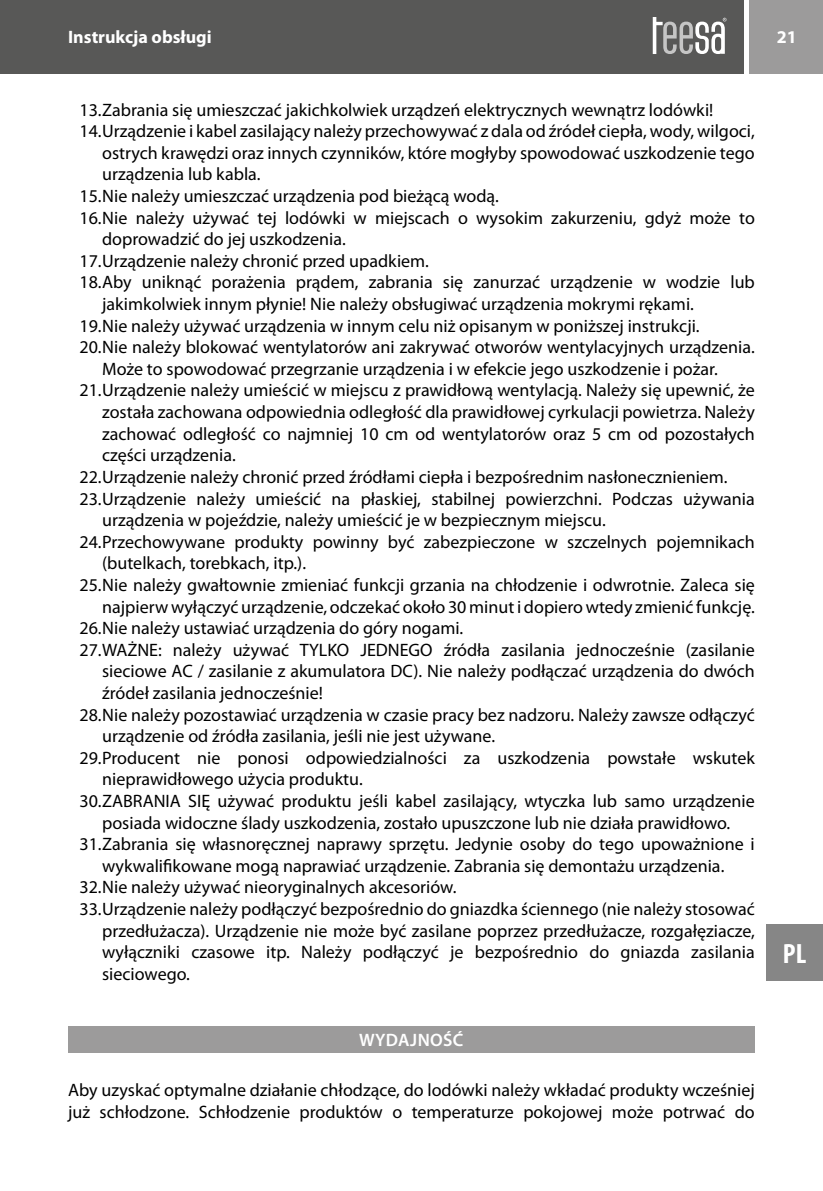
<style>
.page{position:relative;width:823px;height:1191px;background:#fff}
.page>*{position:absolute;margin:0;border:0;box-sizing:border-box;transform-origin:0 0}
.t1{font:700 condensed 28px "Myriad Pro";color:#fff}
.t2{font:18px/21.6px "Myriad Pro";color:#000}
.t3{font:700 18px "Myriad Pro";color:#fff}
.t4{font:600 18px "Myriad Pro";letter-spacing:.02em;color:#fff}
</style>
<div class="page">
<div style="left:748px;top:0;width:74px;height:74px;background:#9c9b9b"></div>
<div style="left:0;top:0;width:743px;height:74px;background:#585857"></div>
<svg style="left:652px;top:17px;width:74px;height:37px"></svg>
<div style="left:765px;top:924px;width:57px;height:57px;background:#868686"></div>
<div style="left:68px;top:1026px;width:686px;height:27px;background:#9c9b9b"></div>
<p class="t3" style="left:68px;top:25px;width:145px">Instrukcja obsługi</p>
<p class="t3" style="left:776px;top:25px;width:21px">21</p>
<p class="t2" style="left:79px;top:98px;width:635px">13.Zabrania się umieszczać jakichkolwiek urządzeń elektrycznych wewnątrz lodówki!</p>
<p class="t2" style="left:79px;top:120px;width:676px">14.Urządzenie i kabel zasilający należy przechowywać z dala od źródeł ciepła, wody, wilgoci,</p>
<p class="t2" style="left:102px;top:142px;width:653px">ostrych krawędzi oraz innych czynników, które mogłyby spowodować uszkodzenie tego</p>
<p class="t2" style="left:102px;top:163px;width:160px">urządzenia lub kabla.</p>
<p class="t2" style="left:79px;top:185px;width:421px">15.Nie należy umieszczać urządzenia pod bieżącą wodą.</p>
<p class="t2" style="left:79px;top:206px;width:676px">16.Nie należy używać tej lodówki w miejscach o wysokim zakurzeniu, gdyż może to</p>
<p class="t2" style="left:102px;top:228px;width:245px">doprowadzić do jej uszkodzenia.</p>
<p class="t2" style="left:79px;top:250px;width:351px">17.Urządzenie należy chronić przed upadkiem.</p>
<p class="t2" style="left:79px;top:271px;width:676px">18.Aby uniknąć porażenia prądem, zabrania się zanurzać urządzenie w wodzie lub</p>
<p class="t2" style="left:102px;top:293px;width:593px">jakimkolwiek innym płynie! Nie należy obsługiwać urządzenia mokrymi rękami.</p>
<p class="t2" style="left:79px;top:314px;width:621px">19.Nie należy używać urządzenia w innym celu niż opisanym w poniższej instrukcji.</p>
<p class="t2" style="left:79px;top:336px;width:676px">20.Nie należy blokować wentylatorów ani zakrywać otworów wentylacyjnych urządzenia.</p>
<p class="t2" style="left:102px;top:358px;width:616px">Może to spowodować przegrzanie urządzenia i w efekcie jego uszkodzenie i pożar.</p>
<p class="t2" style="left:79px;top:379px;width:676px">21.Urządzenie należy umieścić w miejscu z prawidłową wentylacją. Należy się upewnić, że</p>
<p class="t2" style="left:102px;top:401px;width:654px">została zachowana odpowiednia odległość dla prawidłowej cyrkulacji powietrza. Należy</p>
<p class="t2" style="left:102px;top:422px;width:654px">zachować odległość co najmniej 10 cm od wentylatorów oraz 5 cm od pozostałych</p>
<p class="t2" style="left:102px;top:444px;width:135px">części urządzenia.</p>
<p class="t2" style="left:79px;top:466px;width:649px">22.Urządzenie należy chronić przed źródłami ciepła i bezpośrednim nasłonecznieniem.</p>
<p class="t2" style="left:79px;top:487px;width:676px">23.Urządzenie należy umieścić na płaskiej, stabilnej powierzchni. Podczas używania</p>
<p class="t2" style="left:102px;top:509px;width:505px">urządzenia w pojeździe, należy umieścić je w bezpiecznym miejscu.</p>
<p class="t2" style="left:79px;top:530px;width:676px">24.Przechowywane produkty powinny być zabezpieczone w szczelnych pojemnikach</p>
<p class="t2" style="left:102px;top:552px;width:205px">(butelkach, torebkach, itp.).</p>
<p class="t2" style="left:79px;top:574px;width:676px">25.Nie należy gwałtownie zmieniać funkcji grzania na chłodzenie i odwrotnie. Zaleca się</p>
<p class="t2" style="left:102px;top:595px;width:653px">najpierw wyłączyć urządzenie, odczekać około 30 minut i dopiero wtedy zmienić funkcję.</p>
<p class="t2" style="left:79px;top:617px;width:385px">26.Nie należy ustawiać urządzenia do góry nogami.</p>
<p class="t2" style="left:79px;top:638px;width:676px">27.WAŻNE: należy używać TYLKO JEDNEGO źródła zasilania jednocześnie (zasilanie</p>
<p class="t2" style="left:102px;top:660px;width:654px">sieciowe AC / zasilanie z akumulatora DC). Nie należy podłączać urządzenia do dwóch</p>
<p class="t2" style="left:102px;top:682px;width:222px">źródeł zasilania jednocześnie!</p>
<p class="t2" style="left:79px;top:703px;width:676px">28.Nie należy pozostawiać urządzenia w czasie pracy bez nadzoru. Należy zawsze odłączyć</p>
<p class="t2" style="left:102px;top:725px;width:394px">urządzenie od źródła zasilania, jeśli nie jest używane.</p>
<p class="t2" style="left:79px;top:746px;width:676px">29.Producent nie ponosi odpowiedzialności za uszkodzenia powstałe wskutek</p>
<p class="t2" style="left:102px;top:768px;width:262px">nieprawidłowego użycia produktu.</p>
<p class="t2" style="left:79px;top:790px;width:676px">30.ZABRANIA SIĘ używać produktu jeśli kabel zasilający, wtyczka lub samo urządzenie</p>
<p class="t2" style="left:102px;top:811px;width:629px">posiada widoczne ślady uszkodzenia, zostało upuszczone lub nie działa prawidłowo.</p>
<p class="t2" style="left:79px;top:833px;width:676px">31.Zabrania się własnoręcznej naprawy sprzętu. Jedynie osoby do tego upoważnione i</p>
<p class="t2" style="left:102px;top:854px;width:623px">wykwalifikowane mogą naprawiać urządzenie. Zabrania się demontażu urządzenia.</p>
<p class="t2" style="left:79px;top:876px;width:378px">32.Nie należy używać nieoryginalnych akcesoriów.</p>
<p class="t2" style="left:79px;top:898px;width:676px">33.Urządzenie należy podłączyć bezpośrednio do gniazdka ściennego (nie należy stosować</p>
<p class="t2" style="left:102px;top:919px;width:653px">przedłużacza). Urządzenie nie może być zasilane poprzez przedłużacze, rozgałęziacze,</p>
<p class="t2" style="left:102px;top:941px;width:653px">wyłączniki czasowe itp. Należy podłączyć je bezpośrednio do gniazda zasilania</p>
<p class="t2" style="left:102px;top:962px;width:89px">sieciowego.</p>
<p class="t4" style="left:359px;top:1028px;width:106px">WYDAJNOŚĆ</p>
<p class="t2" style="left:68px;top:1079px;width:687px">Aby uzyskać optymalne działanie chłodzące, do lodówki należy wkładać produkty wcześniej już schłodzone. Schłodzenie produktów o temperaturze pokojowej może potrwać do</p>
<h1 class="t1" style="left:782px;top:936px;width:25px">PL</h1>
</div>
